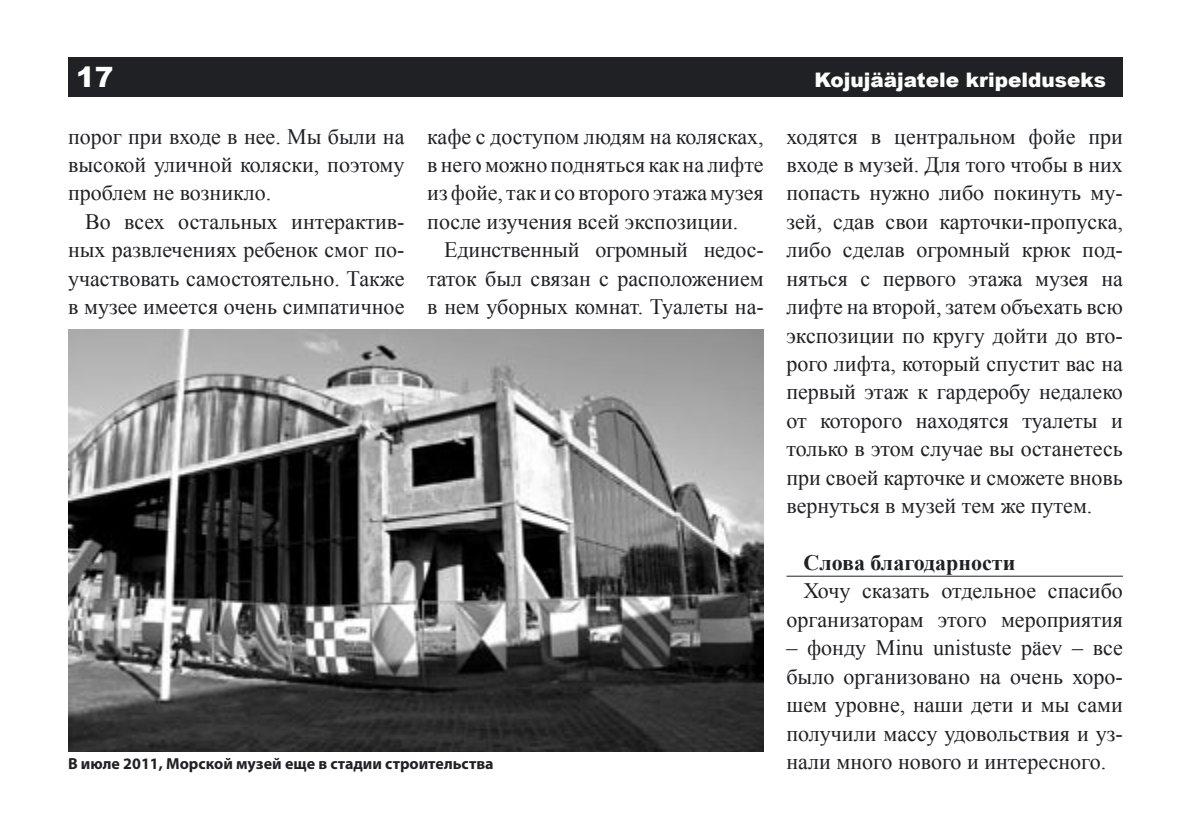
<style>
.page{position:relative;width:1191px;height:840px;background:#fff}
.page>*{position:absolute;margin:0;border:0;box-sizing:border-box;transform-origin:0 0}
.t1{font:900 28px "Arial";color:#fff}
.t2{font:22px/28.4px "Times New Roman";color:#202124;text-align:justify}
.t3{font:700 22px "Times New Roman";color:#202124}
.t4{font:900 20px "Arial";color:#fff}
.t5{font:700 16px "Myriad Pro";color:#202124}
</style>
<div class="page">
<div style="left:68px;top:57px;width:1055px;height:39px;background:#202124"></div>
<hr style="left:786px;top:575px;width:337px;height:1px;background:#202124">
<img style="left:68px;top:329px;width:695px;height:421px">
<p class="t1" style="left:76px;top:57px;width:39px">17</p>
<p class="t4" style="left:814px;top:65px;width:293px">Kojujääjatele kripelduseks</p>
<p class="t2" style="left:68px;top:121px;width:338px">порог при входе в нее. Мы были на высокой уличной коляски, поэтому проблем не возникло.</p>
<p class="t2" style="left:68px;top:207px;width:338px;text-indent:17px">Во всех остальных интерактив&shy;ных развлечениях ребенок смог по&shy;участвовать самостоятельно. Также в музее имеется очень симпатичное</p>
<p class="t2" style="left:427px;top:121px;width:338px">кафе с доступом людям на колясках, в него можно подняться как на лифте из фойе, так и со второго этажа музея после изучения всей экспозиции.</p>
<p class="t2" style="left:427px;top:235px;width:338px;text-indent:17px">Единственный огромный недос&shy;таток был связан с расположением в нем уборных комнат. Туалеты на-</p>
<p class="t5" style="left:68px;top:754px;width:427px">В июле 2011, Морской музей еще в стадии строительства</p>
<p class="t2" style="left:786px;top:121px;width:338px">ходятся в центральном фойе при входе в музей. Для того чтобы в них попасть нужно либо покинуть му&shy;зей, сдав свои карточки-пропуска, либо сделав огромный крюк под&shy;няться с первого этажа музея на лифте на второй, затем объехать всю экспозиции по кругу дойти до вто&shy;рого лифта, который спустит вас на первый этаж к гардеробу недалеко от которого находятся туалеты и только в этом случае вы останетесь при своей карточке и сможете вновь вернуться в музей тем же путем.</p>
<p class="t3" style="left:803px;top:547px;width:213px">Слова благодарности</p>
<p class="t2" style="left:786px;top:576px;width:338px;text-align:right">Хочу сказать отдельное спасибо организаторам этого мероприятия</p>
<p class="t2" style="left:786px;top:633px;width:338px">– фонду Minu unistuste päev – все было организовано на очень хоро&shy;шем уровне, наши дети и мы сами получили массу удовольствия и уз&shy;нали много нового и интересного.</p>
</div>
